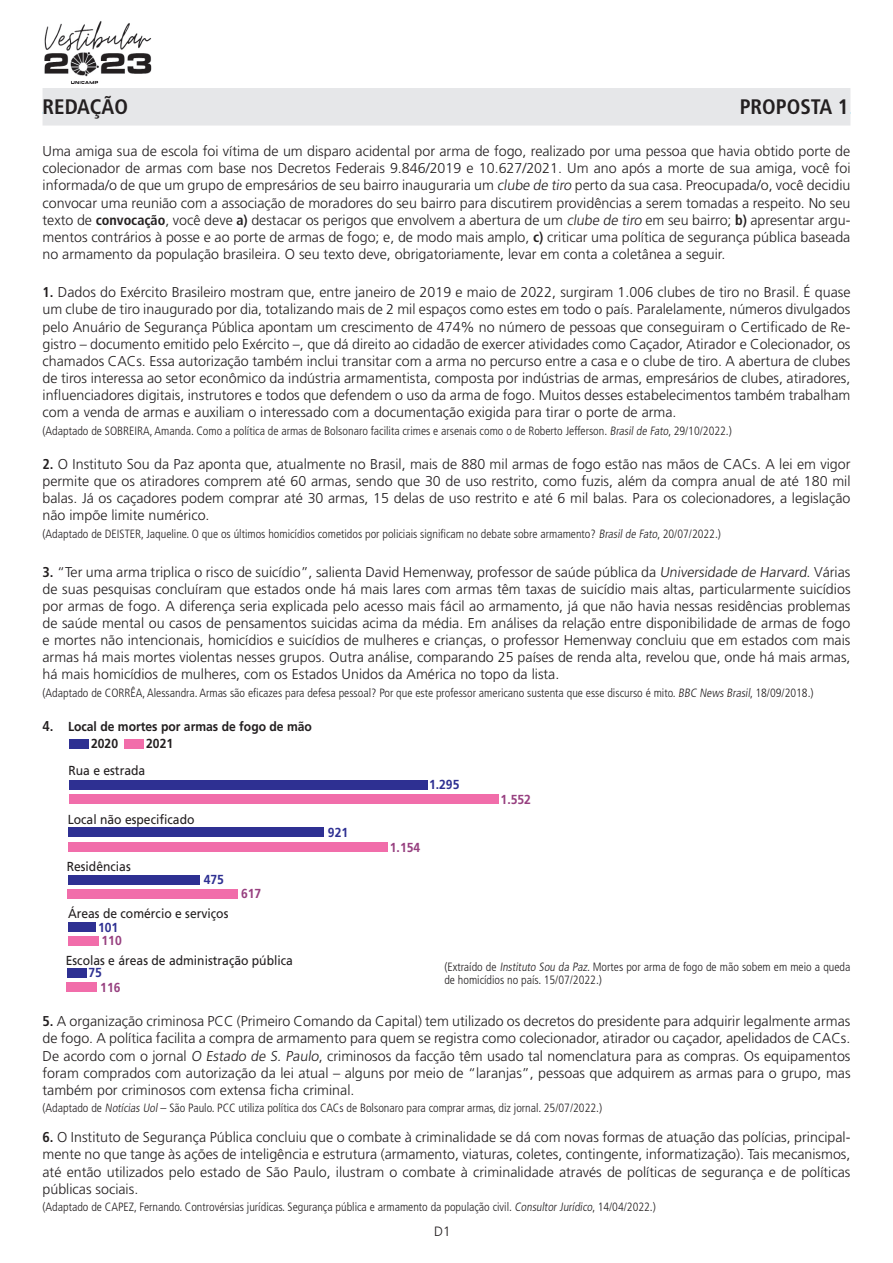
<style>
.page{position:relative;width:893px;height:1263px;background:#fff}
.page>*{position:absolute;margin:0;border:0;box-sizing:border-box;transform-origin:0 0}
.questão1{font:700 condensed 21px "Frutiger";color:#231f20}
.corpo{font:300 14.25px/17.1px "Frutiger";color:#231f20;text-align:justify}
.corpo-2{font:700 condensed 14.25px "Frutiger";color:#231f20}
.t1{font:300 13.5px "Frutiger";color:#231f20}
.t2{font:13.05px "Frutiger";color:#231f20;scale:.93 1}
.t3{font:700 13.05px "Frutiger";color:#231f20;scale:.93 1}
.t4{font:700 13.05px/13.6px "Frutiger";color:#2e3092;scale:.93 1}
.t5{font:700 13.05px/14.5px "Frutiger";color:#974080;scale:.93 1}
.referência{font:300 condensed 12px/13.5px "Frutiger";color:#231f20}
.s1{font-weight:700;font-stretch:condensed}
.s2{color:#974080}
.s3{color:#fff}
</style>
<div class="page">
<img style="left:44px;top:21px;width:108px;height:63px">
<div style="left:43px;top:88px;width:807px;height:38px;background:#e6e7e9"></div>
<div style="left:69px;top:780px;width:359px;height:10px;background:#2e3092"></div>
<div style="left:69px;top:827px;width:255px;height:10px;background:#2e3092"></div>
<div style="left:68px;top:875px;width:131px;height:9px;background:#2e3092"></div>
<div style="left:68px;top:922px;width:28px;height:10px;background:#2e3092"></div>
<div style="left:67px;top:968px;width:19px;height:10px;background:#2e3092"></div>
<div style="left:69px;top:842px;width:319px;height:10px;background:#f16daa"></div>
<div style="left:68px;top:889px;width:170px;height:10px;background:#f16daa"></div>
<div style="left:68px;top:936px;width:30px;height:9px;background:#f16daa"></div>
<div style="left:67px;top:982px;width:30px;height:9px;background:#f16daa"></div>
<div style="left:69px;top:794px;width:429px;height:10px;background:#f16daa"></div>
<div style="left:69px;top:739px;width:20px;height:9px;background:#2e3092"></div>
<div style="left:124px;top:739px;width:20px;height:9px;background:#f16daa"></div>
<p class="questão1" style="left:43px;top:94px;width:87px">REDAÇÃO</p>
<p class="questão1" style="left:740px;top:94px;width:110px">PROPOSTA 1</p>
<p class="corpo" style="left:43px;top:143px;width:809px">Uma amiga sua de escola foi vítima de um disparo acidental por arma de fogo, realizado por uma pessoa que havia obtido porte de colecionador de armas com base nos Decretos Federais 9.846/2019 e 10.627/2021. Um ano após a morte de sua amiga, você foi informada/o de que um grupo de empresários de seu bairro inauguraria um clube de tiro perto da sua casa. Preocupada/o, você decidiu convocar uma reunião com a associação de moradores do seu bairro para discutirem providências a serem tomadas a respeito. No seu texto de <span class="s1">convocação</span>, você deve <span class="s1">a)</span> destacar os perigos que envolvem a abertura de um clube de tiro em seu bairro; <span class="s1">b)</span> apresentar argu&shy;mentos contrários à posse e ao porte de armas de fogo; e, de modo mais amplo, <span class="s1">c)</span> criticar uma política de segurança pública baseada no armamento da população brasileira. O seu texto deve, obrigatoriamente, levar em conta a coletânea a seguir.</p>
<p class="corpo" style="left:43px;top:284px;width:809px"><span class="s1">1.</span> Dados do Exército Brasileiro mostram que, entre janeiro de 2019 e maio de 2022, surgiram 1.006 clubes de tiro no Brasil. É quase um clube de tiro inaugurado por dia, totalizando mais de 2 mil espaços como estes em todo o país. Paralelamente, números divulgados pelo Anuário de Segurança Pública apontam um crescimento de 474% no número de pessoas que conseguiram o Certificado de Re&shy;gistro – documento emitido pelo Exército –, que dá direito ao cidadão de exercer atividades como Caçador, Atirador e Colecionador, os chamados CACs. Essa autorização também inclui transitar com a arma no percurso entre a casa e o clube de tiro. A abertura de clubes de tiros interessa ao setor econômico da indústria armamentista, composta por indústrias de armas, empresários de clubes, atiradores, influenciadores digitais, instrutores e todos que defendem o uso da arma de fogo. Muitos desses estabelecimentos também trabalham com a venda de armas e auxiliam o interessado com a documentação exigida para tirar o porte de arma.</p>
<p class="referência" style="left:43px;top:424px;width:691px">(Adaptado de SOBREIRA, Amanda. Como a política de armas de Bolsonaro facilita crimes e arsenais como o de Roberto Jefferson. Brasil de Fato, 29/10/2022.)</p>
<p class="corpo" style="left:43px;top:456px;width:809px"><span class="s1">2.</span> O Instituto Sou da Paz aponta que, atualmente no Brasil, mais de 880 mil armas de fogo estão nas mãos de CACs. A lei em vigor permite que os atiradores comprem até 60 armas, sendo que 30 de uso restrito, como fuzis, além da compra anual de até 180 mil balas. Já os caçadores podem comprar até 30 armas, 15 delas de uso restrito e até 6 mil balas. Para os colecionadores, a legislação não impõe limite numérico.</p>
<p class="referência" style="left:43px;top:527px;width:680px">(Adaptado de DEISTER, Jaqueline. O que os últimos homicídios cometidos por policiais significam no debate sobre armamento? Brasil de Fato, 20/07/2022.)</p>
<p class="corpo" style="left:43px;top:563px;width:809px"><span class="s1">3.</span> “Ter uma arma triplica o risco de suicídio”, salienta David Hemenway, professor de saúde pública da Universidade de Harvard. Várias de suas pesquisas concluíram que estados onde há mais lares com armas têm taxas de suicídio mais altas, particularmente suicídios por armas de fogo. A diferença seria explicada pelo acesso mais fácil ao armamento, já que não havia nessas residências problemas de saúde mental ou casos de pensamentos suicidas acima da média. Em análises da relação entre disponibilidade de armas de fogo e mortes não intencionais, homicídios e suicídios de mulheres e crianças, o professor Hemenway concluiu que em estados com mais armas há mais mortes violentas nesses grupos. Outra análise, comparando 25 países de renda alta, revelou que, onde há mais armas, há mais homicídios de mulheres, com os Estados Unidos da América no topo da lista.</p>
<p class="referência" style="left:43px;top:686px;width:773px">(Adaptado de CORRÊA, Alessandra. Armas são eficazes para defesa pessoal? Por que este professor americano sustenta que esse discurso é mito. BBC News Brasil, 18/09/2018.)</p>
<p class="corpo-2" style="left:43px;top:718px;width:13px">4.</p>
<p class="t3" style="left:68px;top:718px;width:264px">Local de mortes por armas de fogo de mão</p>
<p class="t3" style="left:91px;top:736px;width:31px">2020</p>
<p class="t3" style="left:146px;top:736px;width:31px">2021</p>
<p class="t2" style="left:68px;top:762px;width:84px">Rua e estrada</p>
<p class="t2" style="left:68px;top:812px;width:138px">Local não especificado</p>
<p class="t2" style="left:67px;top:859px;width:70px">Residências</p>
<p class="t2" style="left:68px;top:905px;width:174px">Áreas de comércio e serviços</p>
<p class="t2" style="left:66px;top:953px;width:246px">Escolas e áreas de administração pública</p>
<p class="t4" style="left:204px;top:873px;width:23px">475</p>
<p class="t5" style="left:241px;top:886px;width:23px">617</p>
<p class="t4" style="left:98px;top:920px;width:27px">101<br><span class="s2">110</span></p>
<p class="t5" style="left:100px;top:965px;width:23px;text-indent:-9px"><span class="s3">75<br></span>116</p>
<p class="t4" style="left:89px;top:966px;width:16px">75</p>
<p class="t4" style="left:328px;top:826px;width:23px">921</p>
<p class="t4" style="left:429px;top:778px;width:34px">1.295</p>
<p class="t5" style="left:390px;top:840px;width:34px">1.154</p>
<p class="t5" style="left:501px;top:792px;width:34px">1.552</p>
<p class="referência" style="left:444px;top:960px;width:408px">(Extraído de Instituto Sou da Paz. Mortes por arma de fogo de mão sobem em meio a queda de homicídios no país. 15/07/2022.)</p>
<p class="corpo" style="left:43px;top:1013px;width:809px"><span class="s1">5.</span> A organização criminosa PCC (Primeiro Comando da Capital) tem utilizado os decretos do presidente para adquirir legalmente armas de fogo. A política facilita a compra de armamento para quem se registra como colecionador, atirador ou caçador, apelidados de CACs.<br>De acordo com o jornal O Estado de S. Paulo, criminosos da facção têm usado tal nomenclatura para as compras. Os equipamentos foram comprados com autorização da lei atual – alguns por meio de “laranjas”, pessoas que adquirem as armas para o grupo, mas também por criminosos com extensa ficha criminal.</p>
<p class="referência" style="left:43px;top:1102px;width:561px">(Adaptado de Notícias Uol – São Paulo. PCC utiliza política dos CACs de Bolsonaro para comprar armas, diz jornal. 25/07/2022.)</p>
<p class="corpo" style="left:43px;top:1129px;width:809px"><span class="s1">6.</span> O Instituto de Segurança Pública concluiu que o combate à criminalidade se dá com novas formas de atuação das polícias, principal&shy;mente no que tange às ações de inteligência e estrutura (armamento, viaturas, coletes, contingente, informatização). Tais mecanismos, até então utilizados pelo estado de São Paulo, ilustram o combate à criminalidade através de políticas de segurança e de políticas públicas sociais.</p>
<p class="referência" style="left:43px;top:1201px;width:615px">(Adaptado de CAPEZ, Fernando. Controvérsias jurídicas. Segurança pública e armamento da população civil. Consultor Jurídico, 14/04/2022.)</p>
<p class="t1" style="left:434px;top:1223px;width:18px">D1</p>
</div>
